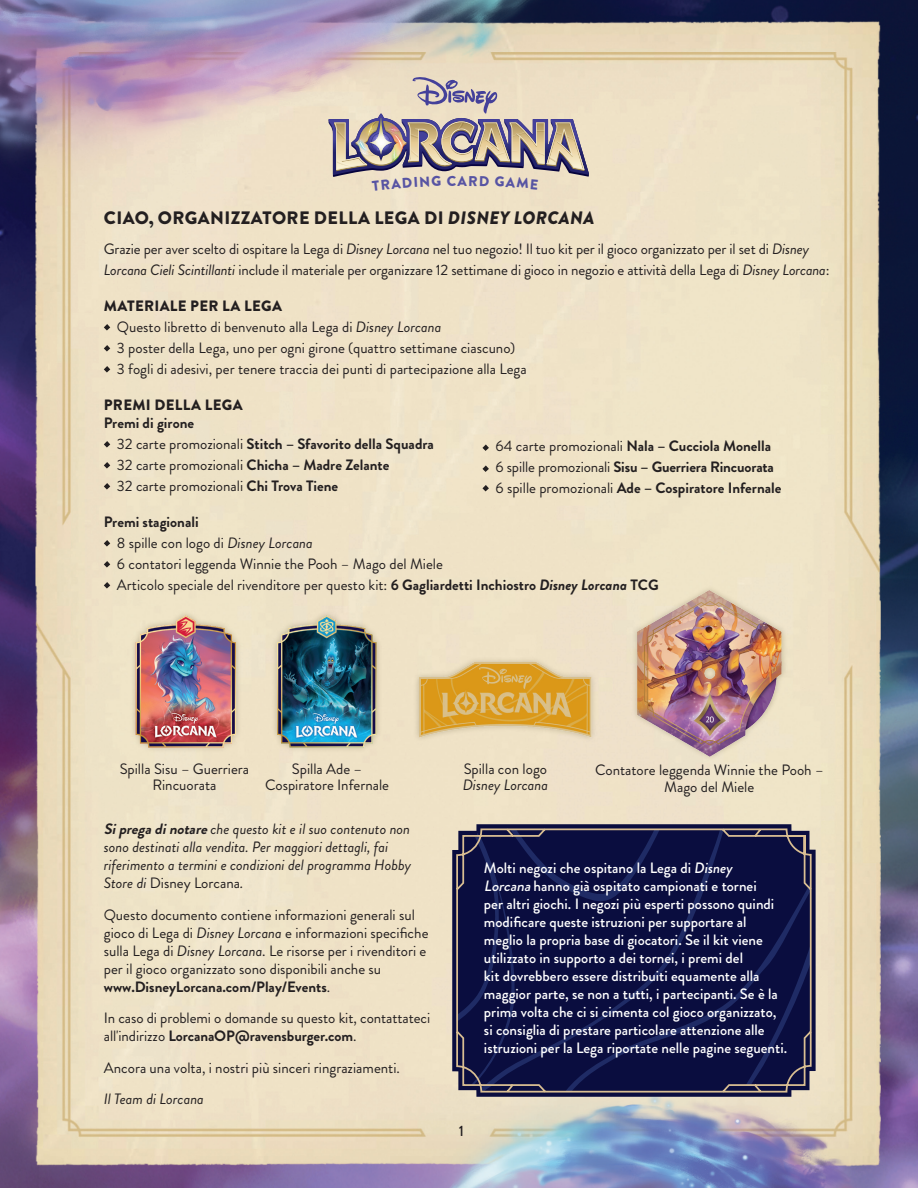
<style>
.page{position:relative;width:918px;height:1188px;background:#fff}
.page>*{position:absolute;margin:0;border:0;box-sizing:border-box;transform-origin:0 0}
.t1{font:900 18px "Brandon Grotesque";letter-spacing:.02em;color:#231f20}
.t2{font:15px/21px "Brandon Grotesque";color:#231f20}
.t3{font:500 15px/18px "Brandon Grotesque";color:#fff}
.t4{font:700 15px/21px "Brandon Grotesque";color:#231f20}
.t5{font:italic 15px/18px "Brandon Grotesque";color:#231f20}
.t6{font:900 15px "Brandon Grotesque";letter-spacing:.02em;color:#231f20}
.t7{font:500 15px "Brandon Grotesque";color:#231f20}
.t8{font:900 14.25px "Brandon Grotesque";color:#5754a3}
.s1{font-style:italic}
.s2{font-weight:900}
.s3{font-weight:400}
.s4{font-weight:700}
.s5{font-weight:700;font-style:italic}
.s6{font-style:normal}
</style>
<div class="page">
<img style="left:0;top:0;width:918px;height:1188px">
<img style="left:327px;top:74px;width:263px;height:105px">
<div style="left:413px;top:657px;width:184px;height:86px;background:#796e4d;opacity:.4"></div>
<img style="left:419px;top:663px;width:172px;height:74px">
<div style="left:631px;top:585px;width:156px;height:177px;background:#efe4c9"></div>
<img style="left:634px;top:589px;width:151px;height:168px">
<img style="left:270px;top:608px;width:114px;height:146px">
<img style="left:127px;top:608px;width:115px;height:146px">
<svg style="left:452px;top:824px;width:364px;height:273px;background:#403f5f"></svg>
<svg style="left:455px;top:789px;width:358px;height:305px;background:#2d2d54"></svg>
<svg style="left:104px;top:324px;width:6px;height:7px"></svg>
<svg style="left:104px;top:345px;width:6px;height:7px"></svg>
<svg style="left:104px;top:366px;width:6px;height:7px"></svg>
<svg style="left:104px;top:441px;width:6px;height:7px"></svg>
<svg style="left:104px;top:462px;width:6px;height:7px"></svg>
<svg style="left:104px;top:483px;width:6px;height:7px"></svg>
<svg style="left:104px;top:540px;width:6px;height:7px"></svg>
<svg style="left:104px;top:561px;width:6px;height:7px"></svg>
<svg style="left:104px;top:582px;width:6px;height:7px"></svg>
<svg style="left:482px;top:444px;width:7px;height:7px"></svg>
<svg style="left:482px;top:465px;width:7px;height:7px"></svg>
<svg style="left:482px;top:485px;width:7px;height:6px"></svg>
<svg style="left:329px;top:75px;width:260px;height:116px;background:#c5b8ae"></svg>
<p class="t8" style="left:458px;top:171px;width:11px">A</p>
<p class="t1" style="left:104px;top:205px;width:492px">CIAO, ORGANIZZATORE DELLA LEGA DI <span class="s1">DISNEY LORCANA</span></p>
<p class="t2" style="left:104px;top:239px;width:727px">Grazie per aver scelto di ospitare la Lega di <span class="s1">Disney Lorcana</span> nel tuo negozio! Il tuo kit per il gioco organizzato per il set di <span class="s1">Disney<br>Lorcana Cieli Scintillanti</span> include il materiale per organizzare 12 settimane di gioco in negozio e attività della Lega di <span class="s1">Disney Lorcana</span>:</p>
<p class="t2" style="left:117px;top:296px;width:411px;text-indent:-13px"><span class="s2">MATERIALE PER LA LEGA<br></span>Questo libretto di benvenuto alla Lega di <span class="s1">Disney Lorcana<br></span>3 poster della Lega, uno per ogni girone (quattro settimane ciascuno)<br>3 fogli di adesivi, per tenere traccia dei punti di partecipazione alla Lega</p>
<p class="t6" style="left:104px;top:394px;width:140px">PREMI DELLA LEGA</p>
<p class="t4" style="left:117px;top:413px;width:319px;text-indent:-13px">Premi di girone<br><span class="s3">32 carte promozionali</span> Stitch – Sfavorito della Squadra <span class="s3">32 carte promozionali</span> Chicha – Madre Zelante<br><span class="s3">32 carte promozionali</span> Chi Trova Tiene</p>
<p class="t2" style="left:117px;top:512px;width:543px;text-indent:-13px"><span class="s4">Premi stagionali<br></span>8 spille con logo di <span class="s1">Disney Lorcana<br></span>6 contatori leggenda Winnie the Pooh – Mago del Miele<br>Articolo speciale del rivenditore per questo kit: <span class="s4">6 Gagliardetti Inchiostro</span> <span class="s5">Disney Lorcana</span> <span class="s4">TCG</span></p>
<p class="t4" style="left:496px;top:436px;width:287px"><span class="s3">64 carte promozionali</span> Nala – Cucciola Monella<br><span class="s3">6 spille promozionali</span> Sisu – Guerriera Rincuorata<br><span class="s3">6 spille promozionali</span> Ade – Cospiratore Infernale</p>
<p class="t2" style="left:120px;top:760px;width:131px;line-height:16.5px;text-align:center">Spilla Sisu – Guerriera<br>Rincuorata</p>
<p class="t2" style="left:265px;top:760px;width:126px;line-height:16.5px;text-align:center">Spilla Ade –<br>Cospiratore Infernale</p>
<p class="t2" style="left:464px;top:758px;width:85px">Spilla con logo</p>
<p class="t5" style="left:463px;top:776px;width:87px">Disney Lorcana</p>
<p class="t2" style="left:595px;top:762px;width:230px;line-height:16.5px;text-align:center">Contatore leggenda Winnie the Pooh –<br>Mago del Miele</p>
<p class="t5" style="left:104px;top:820px;width:309px"><span class="s4">Sipregadinotare</span>che questo kit e il suo contenuto non sono destinati alla vendita. Per maggiori dettagli, fai riferimento a termini e condizioni del programma Hobby Store di <span class="s6">Disney Lorcana</span>.</p>
<p class="t2" style="left:104px;top:906px;width:326px;line-height:18px">Questo documento contiene informazioni generali sul gioco di Lega di <span class="s1">Disney Lorcana</span> e informazioni specifiche sulla Lega di <span class="s1">Disney Lorcana</span>. Le risorse per i rivenditori e per il gioco organizzato sono disponibili anche su <span class="s4">www.DisneyLorcana.com/Play/Events</span>.</p>
<p class="t2" style="left:104px;top:1009px;width:328px;line-height:18px">In caso di problemi o domande su questo kit, contattateci all'indirizzo <span class="s4">LorcanaOP@ravensburger.com</span>.</p>
<p class="t2" style="left:104px;top:1057px;width:298px">Ancora una volta, i nostri più sinceri ringraziamenti.</p>
<p class="t5" style="left:104px;top:1090px;width:102px">Il Team di Lorcana</p>
<p class="t3" style="left:484px;top:859px;width:305px">Molti negozi che ospitano la Lega di <span class="s1">Disney </span><span class="s1">Lorcana</span>hanno già ospitato campionati e tornei<br>per altri giochi. I negozi più esperti possono quindi modificare queste istruzioni per supportare al meglio la propria base di giocatori. Se il kit viene utilizzato in supporto a dei tornei, i premi del<br>kit dovrebbero essere distribuiti equamente alla maggior parte, se non a tutti, i partecipanti. Se è la prima volta che ci si cimenta col gioco organizzato, si consiglia di prestare particolare attenzione alle istruzioni per la Lega riportate nelle pagine seguenti.</p>
<p class="t7" style="left:459px;top:1120px;width:7px">1</p>
</div>
